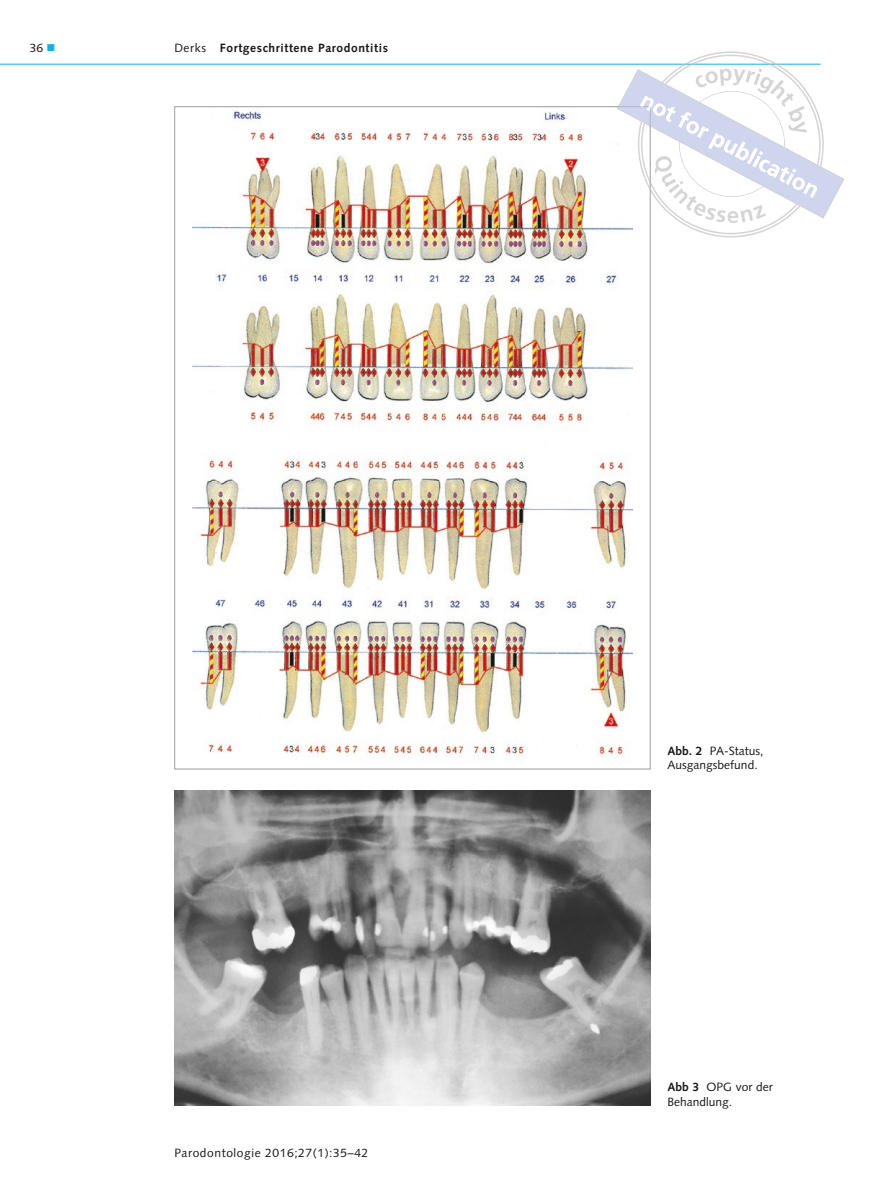
<style>
.page{position:relative;width:893px;height:1191px;background:#fff}
.page>*{position:absolute;margin:0;border:0;box-sizing:border-box;transform-origin:0 0}
.t1{font:12px/14.4px "Syntax LT Std";color:#171615}
.t2{font:700 12px "Syntax LT Std";letter-spacing:.05em;color:#171615}
.t3{font:12px "Syntax LT Std";letter-spacing:.05em;color:#171615}
.s1{color:#20a9e5}
.s2{font-weight:400}
.s3{font-weight:700}
</style>
<div class="page">
<hr style="left:0;top:64px;width:821px;height:1px;background:#20a9e5">
<img style="left:192px;top:111px;width:441px;height:647px">
<img style="left:174px;top:790px;width:477px;height:315px">
<svg style="left:617px;top:51px;width:227px;height:186px"></svg>
<p class="t1" style="left:30px;top:40px;width:27px">36 <span class="s1">■</span></p>
<p class="t2" style="left:174px;top:41px;width:215px"><span class="s2">Derks</span> Fortgeschrittene Parodontitis</p>
<p class="t3" style="left:174px;top:1146px;width:195px">Parodontologie 2016;27(1):35–42</p>
<p class="t1" style="left:668px;top:743px;width:97px"><span class="s3">Abb. 2</span> PA-Status,<br>Ausgangsbefund.</p>
<p class="t1" style="left:668px;top:1079px;width:107px"><span class="s3">Abb 3</span> OPG vor der<br>Behandlung.</p>
</div>
